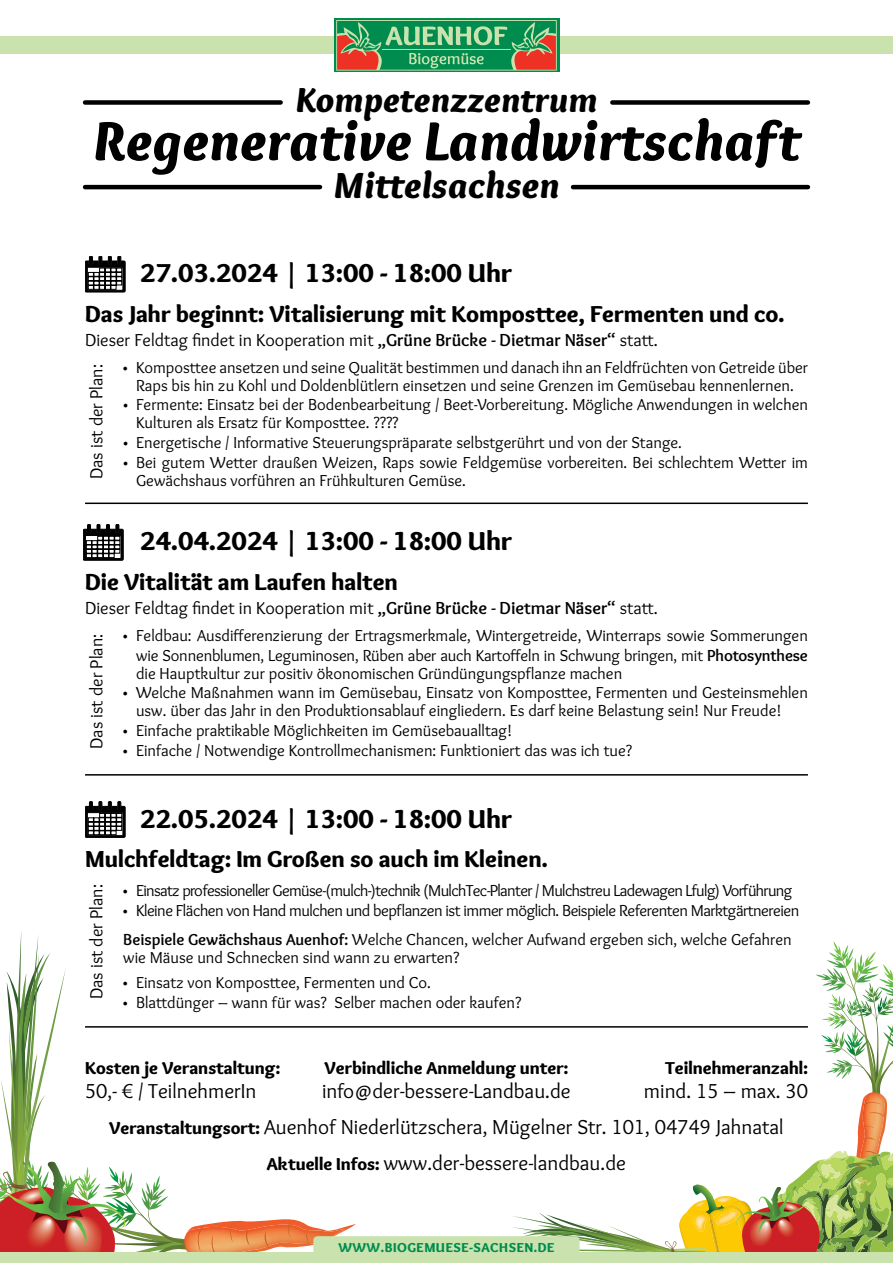
<style>
.page{position:relative;width:893px;height:1263px;background:#fff}
.page>*{position:absolute;margin:0;border:0;box-sizing:border-box;transform-origin:0 0}
.t1{font:italic 900 57px "Overlock";color:#000}
.t2{font:italic 900 37.5px "Overlock";color:#000}
.t3{font:italic 900 36px "Overlock";color:#000}
.t4{font:900 27px "Overlock";color:#000}
.t5{font:900 24px "Overlock";color:#000}
.t6{font:21px "Overlock";color:#000}
.t7{font:18px "Overlock";color:#000}
.t8{font:900 18px "Overlock";color:#000}
.t9{font:16.5px/18px "Overlock";color:#000}
.t10{font:16.5px "Overlock";letter-spacing:-.04em;color:#000}
.t11{font:16.5px "Overlock";letter-spacing:-.03em;color:#000}
.t12{font:900 13.5px "Overlock";letter-spacing:.04em;color:#008c4f}
.s1{font-weight:700}
.s2{font-weight:900;font-size:18px}
</style>
<div class="page">
<div style="left:0;top:37px;width:893px;height:17px;background:#cae3ae"></div>
<div style="left:334px;top:19px;width:225px;height:53px;background:#008c4f"></div>
<svg style="left:336px;top:20px;width:221px;height:51px"></svg>
<svg style="left:0;top:931px;width:893px;height:332px"></svg>
<hr style="left:85px;top:1026px;width:723px;height:2px;background:#000">
<hr style="left:85px;top:503px;width:723px;height:1px;background:#000">
<hr style="left:85px;top:185px;width:235px;height:4px;background:#000">
<hr style="left:573px;top:185px;width:235px;height:4px;background:#000">
<div style="left:612px;top:100px;width:196px;height:5px;background:#000"></div>
<div style="left:85px;top:100px;width:196px;height:5px;background:#000"></div>
<hr style="left:85px;top:774px;width:723px;height:2px;background:#000">
<svg style="left:85px;top:256px;width:40px;height:36px"></svg>
<svg style="left:83px;top:524px;width:40px;height:36px"></svg>
<svg style="left:85px;top:801px;width:40px;height:36px"></svg>
<h3 class="t3" style="left:295px;top:78px;width:304px">Kompetenzzentrum</h3>
<h1 class="t1" style="left:92px;top:105px;width:709px">Regenerative Landwirtschaft</h1>
<h2 class="t2" style="left:333px;top:162px;width:228px">Mittelsachsen</h2>
<h3 class="t4" style="left:140px;top:256px;width:373px">27.03.2024 | 13:00 - 18:00 Uhr</h3>
<h3 class="t5" style="left:85px;top:299px;width:701px">Das Jahr beginnt: Vitalisierung mit Komposttee, Fermenten und co.</h3>
<p class="t7" style="left:85px;top:330px;width:575px">Dieser Feldtag findet in Kooperation mit <span class="s1">„Grüne Brücke - Dietmar Näser“</span> statt.</p>
<p class="t7" style="left:86px;top:479px;width:117px;rotate:-90deg">Das ist der Plan:</p>
<p class="t9" style="left:123px;top:358px;width:686px;text-align:center">• Komposttee ansetzen und seine Qualität bestimmen und danach ihn an Feldfrüchten von Getreide über<br>Raps bis hin zu Kohl und Doldenblütlern einsetzen und seine Grenzen im Gemüsebau kennenlernen.</p>
<p class="t9" style="left:136px;top:396px;width:673px;text-indent:-13px">• Fermente: Einsatz bei der Bodenbearbeitung / Beet-Vorbereitung. Mögliche Anwendungen in welchen<br>Kulturen als Ersatz für Komposttee. ????</p>
<p class="t9" style="left:123px;top:434px;width:560px">• Energetische / Informative Steuerungspräparate selbstgerührt und von der Stange.</p>
<p class="t9" style="left:136px;top:454px;width:673px;text-indent:-13px">• Bei gutem Wetter draußen Weizen, Raps sowie Feldgemüse vorbereiten. Bei schlechtem Wetter im<br>Gewächshaus vorführen an Frühkulturen Gemüse.</p>
<h3 class="t4" style="left:140px;top:524px;width:373px">24.04.2024 | 13:00 - 18:00 Uhr</h3>
<h3 class="t5" style="left:85px;top:567px;width:314px">Die Vitalität am Laufen halten</h3>
<p class="t7" style="left:85px;top:598px;width:575px">Dieser Feldtag findet in Kooperation mit <span class="s1">„Grüne Brücke - Dietmar Näser“</span> statt.</p>
<p class="t7" style="left:86px;top:749px;width:117px;rotate:-90deg">Das ist der Plan:</p>
<p class="t9" style="left:123px;top:626px;width:686px;line-height:19.8px;text-align:right">• Feldbau: Ausdifferenzierung der Ertragsmerkmale, Wintergetreide, Winterraps sowie Sommerungen wie Sonnenblumen, Leguminosen, Rüben aber auch Kartoffeln in Schwung bringen, mit <span class="s1">Photosynthese</span></p>
<p class="t9" style="left:136px;top:664px;width:488px">die Hauptkultur zur positiv ökonomischen Gründüngungspflanze machen</p>
<p class="t9" style="left:136px;top:684px;width:673px;text-indent:-13px">• Welche Maßnahmen wann im Gemüsebau, Einsatz von Komposttee, Fermenten und Gesteinsmehlen usw. über das Jahr in den Produktionsablauf eingliedern. Es darf keine Belastung sein! Nur Freude!</p>
<p class="t9" style="left:123px;top:722px;width:390px">• Einfache praktikable Möglichkeiten im Gemüsebaualltag!</p>
<p class="t9" style="left:123px;top:742px;width:510px">• Einfache / Notwendige Kontrollmechanismen: Funktioniert das was ich tue?</p>
<h3 class="t4" style="left:140px;top:801px;width:373px">22.05.2024 | 13:00 - 18:00 Uhr</h3>
<h3 class="t5" style="left:85px;top:844px;width:464px">Mulchfeldtag: Im Großen so auch im Kleinen.</h3>
<p class="t7" style="left:86px;top:999px;width:117px;rotate:-90deg">Das ist der Plan:</p>
<p class="t10" style="left:123px;top:881px;width:671px">• Einsatz professioneller Gemüse-(mulch-)technik (MulchTec-Planter / Mulchstreu Ladewagen Lfulg) Vorführung</p>
<p class="t11" style="left:123px;top:901px;width:678px">• Kleine Flächen von Hand mulchen und bepflanzen ist immer möglich. Beispiele Referenten Marktgärtnereien</p>
<p class="t9" style="left:123px;top:931px;width:670px"><span class="s1">Beispiele Gewächshaus Auenhof:</span> Welche Chancen, welcher Aufwand ergeben sich, welche Gefahren wie Mäuse und Schnecken sind wann zu erwarten?</p>
<p class="t9" style="left:123px;top:974px;width:309px">• Einsatz von Komposttee, Fermenten und Co.</p>
<p class="t9" style="left:123px;top:994px;width:400px">• Blattdünger – wann für was? Selber machen oder kaufen?</p>
<p class="t8" style="left:85px;top:1057px;width:197px">Kosten je Veranstaltung:</p>
<p class="t6" style="left:85px;top:1079px;width:173px">50,- € / TeilnehmerIn</p>
<p class="t8" style="left:325px;top:1057px;width:245px">Verbindliche Anmeldung unter:</p>
<p class="t6" style="left:322px;top:1079px;width:250px">info@der-bessere-Landbau.de</p>
<p class="t8" style="left:665px;top:1057px;width:144px">Teilnehmeranzahl:</p>
<p class="t6" style="left:644px;top:1079px;width:165px">mind. 15 – max. 30</p>
<p class="t6" style="left:109px;top:1115px;width:676px"><span class="s2">Veranstaltungsort:</span> Auenhof Niederlützschera, Mügelner Str. 101, 04749 Jahnatal</p>
<p class="t6" style="left:267px;top:1151px;width:361px"><span class="s2">Aktuelle Infos:</span> www.der-bessere-landbau.de</p>
<p class="t12" style="left:338px;top:1239px;width:217px">www.biogemuese-sachsen.de</p>
</div>
